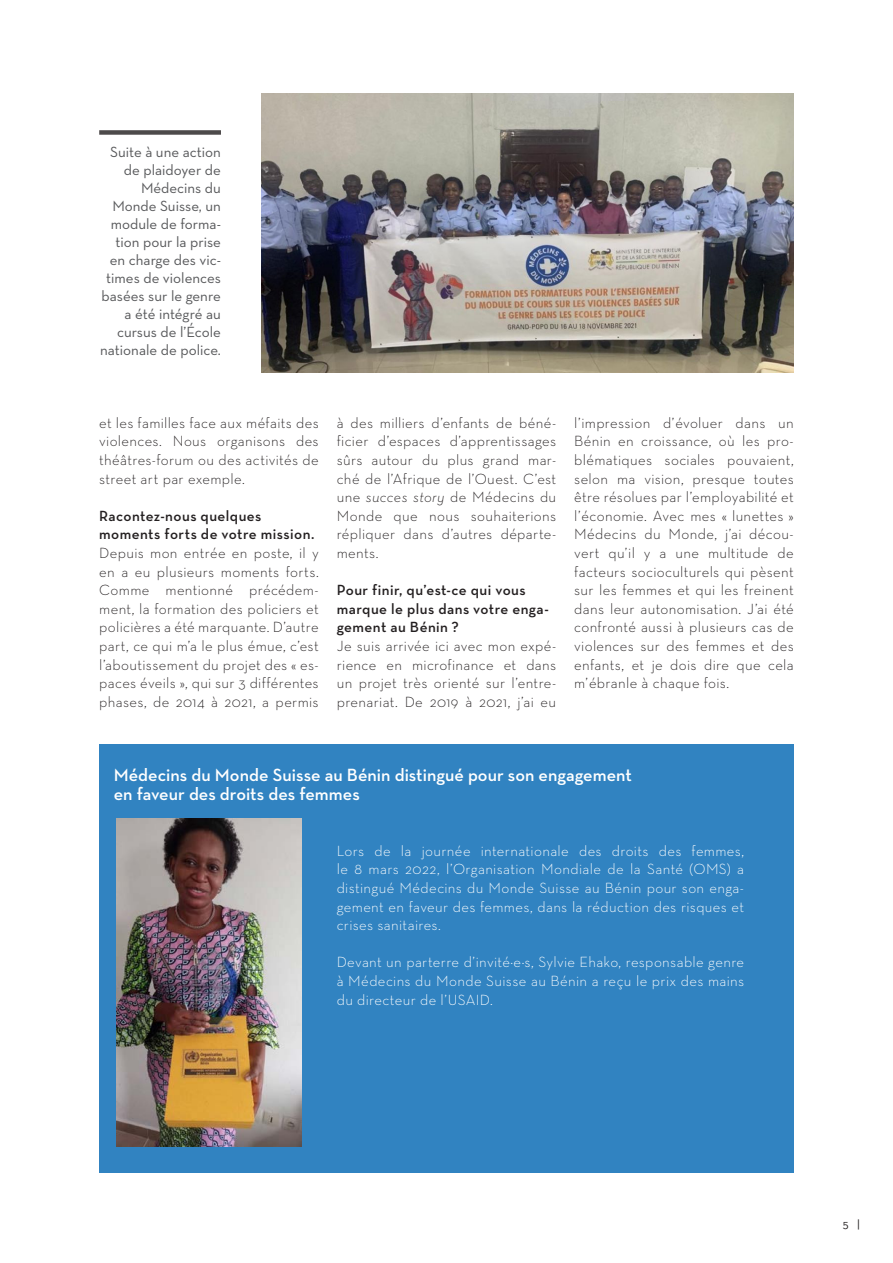
<style>
.page{position:relative;width:893px;height:1263px;background:#fff}
.page>*{position:absolute;margin:0;border:0;box-sizing:border-box;transform-origin:0 0}
.Texte_courant_Minion{font:600 18px/18.6px "Neutra Text";color:#fff}
.Texte_courant_Minion-2{font:300 15px/18.6px "Neutra Text";letter-spacing:.02em;color:#231f20;text-align:justify}
.Texte_courant_Minion-3{font:300 15px/18.6px "Neutra Text";letter-spacing:.02em;color:#fff;text-align:justify}
.t1{font:15px/18px "Neutra Text";color:#57585a;text-align:right}
.Texte_courant_Minion-4{font:600 15px/18.6px "Neutra Text";letter-spacing:.03em;color:#231f20}
.t2{font:12px "Neutra Text";color:#231f20}
.s1{font-style:italic}
</style>
<div class="page">
<img style="left:261px;top:94px;width:533px;height:279px">
<div style="left:99px;top:130px;width:122px;height:5px;background:#4d4a4a"></div>
<div style="left:99px;top:744px;width:695px;height:429px;background:#3183c1"></div>
<img style="left:117px;top:818px;width:184px;height:328px">
<p class="t1" style="left:100px;top:142px;width:122px">Suite à une action de plaidoyer de<br>Médecins du<br>Monde Suisse, un module de forma&shy;tion pour la prise en charge des vic&shy;times de violences basées sur le genre a été intégré au cursus de l’École nationale de police.</p>
<p class="Texte_courant_Minion-2" style="left:99px;top:413px;width:221px">et les familles face aux méfaits des violences. Nous organisons des théâtres-forum ou des activités de street art par exemple.</p>
<p class="Texte_courant_Minion-4" style="left:99px;top:506px;width:217px">Racontez-nous quelques moments forts de votre mission.</p>
<p class="Texte_courant_Minion-2" style="left:99px;top:543px;width:221px">Depuis mon entrée en poste, il y en a eu plusieurs moments forts.<br>Comme mentionné précédem&shy;ment, la formation des policiers et policières a été marquante. D’autre part, ce qui m’a le plus émue, c’est l’aboutissement du projet des « es&shy;paces éveils », qui sur 3 différentes phases, de 2014 à 2021, a permis</p>
<p class="Texte_courant_Minion-2" style="left:337px;top:413px;width:221px">à des milliers d’enfants de béné&shy;ficier d’espaces d’apprentissages sûrs autour du plus grand mar&shy;ché de l’Afrique de l’Ouest. C’est une <span class="s1">succes story</span> de Médecins du Monde que nous souhaiterions répliquer dans d’autres départe&shy;ments.</p>
<p class="Texte_courant_Minion-4" style="left:337px;top:581px;width:214px">Pour finir, qu’est-ce qui vous marque le plus dans votre enga&shy;gement au Bénin ?</p>
<p class="Texte_courant_Minion-2" style="left:337px;top:636px;width:221px">Je suis arrivée ici avec mon expé&shy;rience en microfinance et dans un projet très orienté sur l’entre&shy;prenariat. De 2019 à 2021, j’ai eu</p>
<p class="Texte_courant_Minion-2" style="left:574px;top:413px;width:221px">l’impression d’évoluer dans un Bénin en croissance, où les pro&shy;blématiques sociales pouvaient, selon ma vision, presque toutes être résolues par l’employabilité et l’économie. Avec mes « lunettes » Médecins du Monde, j’ai décou&shy;vert qu’il y a une multitude de facteurs socioculturels qui pèsent sur les femmes et qui les freinent dans leur autonomisation. J’ai été confronté aussi à plusieurs cas de violences sur des femmes et des enfants, et je dois dire que cela m’ébranle à chaque fois.</p>
<p class="Texte_courant_Minion" style="left:114px;top:765px;width:520px">Médecins du Monde Suisse au Bénin distingué pour son engagement en faveur des droits des femmes</p>
<p class="Texte_courant_Minion-3" style="left:337px;top:841px;width:409px">Lors de la journée internationale des droits des femmes, le 8 mars 2022, l’Organisation Mondiale de la Santé (OMS) a distingué Médecins du Monde Suisse au Bénin pour son enga&shy;gement en faveur des femmes, dans la réduction des risques et crises sanitaires.</p>
<p class="Texte_courant_Minion-3" style="left:337px;top:952px;width:409px">Devant un parterre d’invité·e·s, Sylvie Ehako, responsable genre à Médecins du Monde Suisse au Bénin a reçu le prix des mains du directeur de l’USAID.</p>
<p class="t2" style="left:843px;top:1216px;width:19px">5 |</p>
</div>
